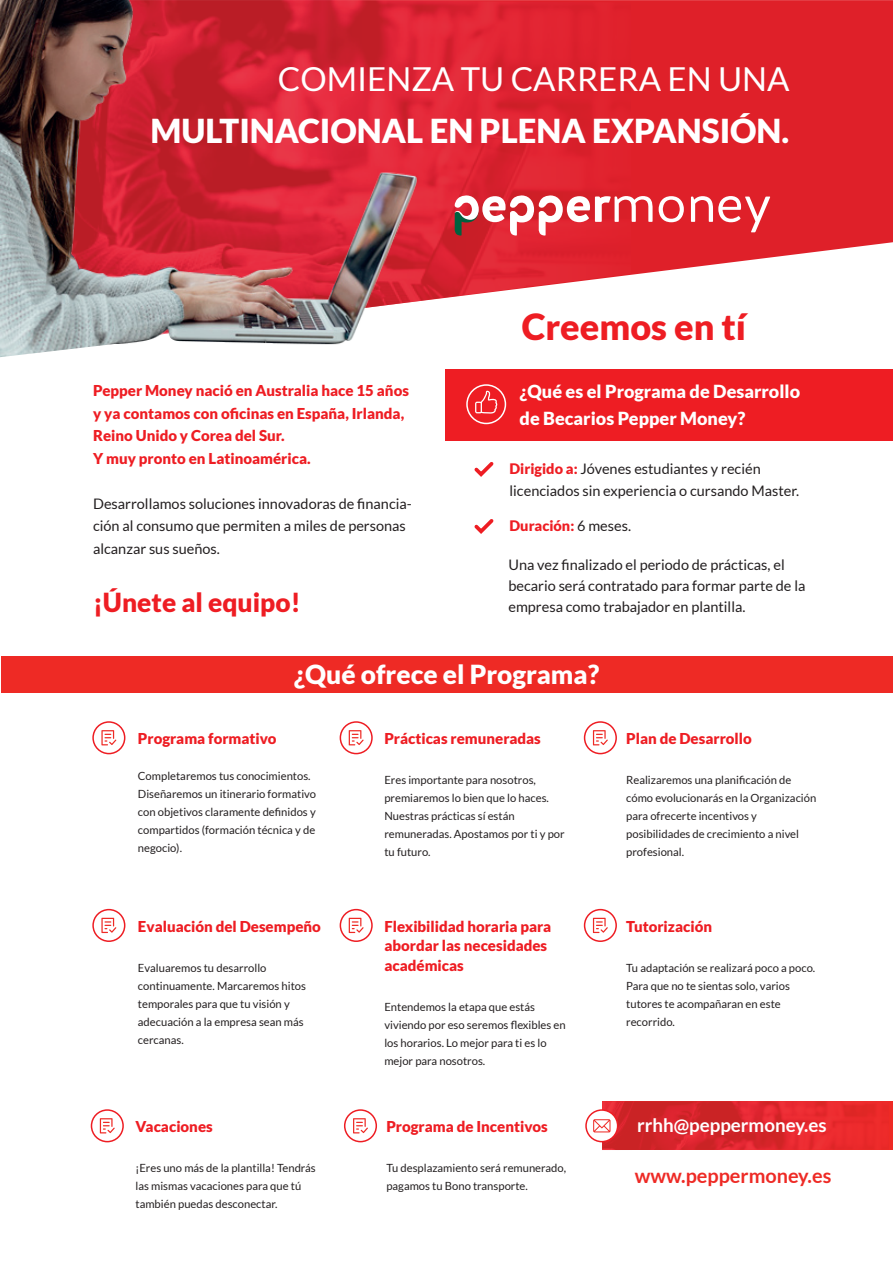
<style>
.page{position:relative;width:893px;height:1263px;background:#fff}
.page>*{position:absolute;margin:0;border:0;box-sizing:border-box;transform-origin:0 0}
.t1{font:900 36px "Lato";color:#ee1d23}
.t2{font:900 33px "Lato";color:#fff}
.t3{font:33px "Lato";color:#fff}
.t4{font:900 26.25px "Lato";color:#fff}
.t5{font:900 26.25px "Lato";color:#ee1d23}
.t6{font:700 19.88px "Lato";color:#ee2a25}
.t7{font:700 18.75px "Lato";color:#fff}
.t8{font:900 18px/27px "Lato";color:#fff}
.t9{font:900 15px/22.5px "Lato";color:#ee1d23}
.t10{font:14.48px/22.5px "Lato";color:#231f20}
.t11{font:900 14.48px "Lato";color:#ee1d23}
.t12{font:11.25px/18px "Lato";color:#231f20}
.s1{font-weight:900;color:#ee1d23}
.s2{font-weight:400;color:#231f20}
</style>
<div class="page">
<div style="left:631px;top:0;width:262px;height:275px;background:#df2029"></div>
<img style="left:417px;top:0;width:214px;height:302px">
<img style="left:0;top:0;width:417px;height:357px">
<svg style="left:454px;top:195px;width:199px;height:41px"></svg>
<svg style="left:659px;top:196px;width:25px;height:26px"></svg>
<svg style="left:691px;top:196px;width:79px;height:36px"></svg>
<div style="left:1px;top:656px;width:892px;height:37px;background:#ee2a25"></div>
<div style="left:446px;top:369px;width:447px;height:72px;background:#ee1d23"></div>
<svg style="left:474px;top:462px;width:20px;height:15px"></svg>
<svg style="left:474px;top:519px;width:20px;height:15px"></svg>
<div style="left:584px;top:721px;width:33px;height:33px;border:2px solid #ee1d23;border-radius:50%"></div>
<svg style="left:593px;top:730px;width:15px;height:15px"></svg>
<div style="left:584px;top:909px;width:33px;height:33px;border:2px solid #ee1d23;border-radius:50%"></div>
<svg style="left:593px;top:918px;width:15px;height:15px"></svg>
<svg style="left:340px;top:722px;width:32px;height:32px"></svg>
<div style="left:340px;top:721px;width:33px;height:33px;border:2px solid #ee1d23;border-radius:50%"></div>
<svg style="left:349px;top:730px;width:15px;height:15px"></svg>
<svg style="left:340px;top:910px;width:32px;height:31px"></svg>
<div style="left:340px;top:909px;width:33px;height:33px;border:2px solid #ee1d23;border-radius:50%"></div>
<svg style="left:349px;top:918px;width:15px;height:15px"></svg>
<div style="left:92px;top:721px;width:33px;height:33px;border:2px solid #ee1d23;border-radius:50%"></div>
<svg style="left:101px;top:730px;width:15px;height:15px"></svg>
<div style="left:92px;top:909px;width:33px;height:33px;border:2px solid #ee1d23;border-radius:50%"></div>
<svg style="left:101px;top:918px;width:15px;height:15px"></svg>
<div style="left:344px;top:1109px;width:33px;height:33px;border:2px solid #ee1d23;border-radius:50%"></div>
<svg style="left:353px;top:1118px;width:15px;height:15px"></svg>
<div style="left:91px;top:1109px;width:33px;height:33px;border:2px solid #ee1d23;border-radius:50%"></div>
<svg style="left:100px;top:1118px;width:15px;height:15px"></svg>
<img style="left:600px;top:1101px;width:289px;height:49px">
<div style="left:466px;top:384px;width:40px;height:40px;border:2px solid #fff;border-radius:50%"></div>
<svg style="left:475px;top:391px;width:22px;height:23px"></svg>
<svg style="left:586px;top:1110px;width:32px;height:31px"></svg>
<div style="left:585px;top:1109px;width:33px;height:33px;border:2px solid #ee1d23;border-radius:50%"></div>
<svg style="left:593px;top:1119px;width:17px;height:13px"></svg>
<h2 class="t3" style="left:278px;top:61px;width:513px">COMIENZA TU CARRERA EN UNA</h2>
<h2 class="t2" style="left:151px;top:111px;width:640px">MULTINACIONAL EN PLENA EXPANSIÓN.</h2>
<h3 class="t9" style="left:93px;top:379px;width:317px">Pepper Money nació en Australia hace 15 años y ya contamos con oficinas en España, Irlanda, Reino Unido y Corea del Sur.<br>Y muy pronto en Latinoamérica.</h3>
<p class="t10" style="left:93px;top:492px;width:320px">Desarrollamos soluciones innovadoras de financia&shy;ción al consumo que permiten a miles de personas alcanzar sus sueños.</p>
<h3 class="t5" style="left:93px;top:587px;width:209px">¡Únete al equipo!</h3>
<h1 class="t1" style="left:522px;top:305px;width:226px">Creemos en tí</h1>
<h3 class="t8" style="left:520px;top:377px;width:282px">¿Qué es el Programa de Desarrollo de Becarios Pepper Money?</h3>
<p class="t10" style="left:510px;top:457px;width:291px"><span class="s1">Dirigido a:</span> Jóvenes estudiantes y recién licenciados sin experiencia o cursando Master.</p>
<p class="t11" style="left:510px;top:517px;width:123px">Duración: <span class="s2">6 meses.</span></p>
<p class="t10" style="left:508px;top:555px;width:298px;line-height:21px">Una vez finalizado el periodo de prácticas, el becario será contratado para formar parte de la empresa como trabajador en plantilla.</p>
<h3 class="t4" style="left:294px;top:658px;width:307px">¿Qué ofrece el Programa?</h3>
<h3 class="t9" style="left:138px;top:727px;width:140px">Programa formativo</h3>
<p class="t12" style="left:138px;top:767px;width:180px">Completaremos tus conocimientos.<br>Diseñaremos un itinerario formativo con objetivos claramente definidos y compartidos (formación técnica y de negocio).</p>
<h3 class="t9" style="left:138px;top:915px;width:184px">Evaluación del Desempeño</h3>
<p class="t12" style="left:138px;top:958px;width:170px">Evaluaremos tu desarrollo continuamente. Marcaremos hitos temporales para que tu visión y adecuación a la empresa sean más cercanas.</p>
<h3 class="t9" style="left:384px;top:727px;width:158px">Prácticas remuneradas</h3>
<p class="t12" style="left:384px;top:771px;width:182px">Eres importante para nosotros, premiaremos lo bien que lo haces.<br>Nuestras prácticas sí están remuneradas. Apostamos por ti y por tu futuro.</p>
<h3 class="t9" style="left:384px;top:916px;width:168px;line-height:19.5px">Flexibilidad horaria para abordar las necesidades académicas</h3>
<p class="t12" style="left:384px;top:997px;width:183px">Entendemos la etapa que estás viviendo por eso seremos flexibles en los horarios. Lo mejor para ti es lo mejor para nosotros.</p>
<h3 class="t9" style="left:626px;top:727px;width:127px">Plan de Desarrollo</h3>
<p class="t12" style="left:626px;top:771px;width:192px">Realizaremos una planificación de cómo evolucionarás en la Organización para ofrecerte incentivos y posibilidades de crecimiento a nivel profesional.</p>
<h3 class="t9" style="left:626px;top:915px;width:87px">Tutorización</h3>
<p class="t12" style="left:626px;top:958px;width:191px">Tu adaptación se realizará poco a poco.<br>Para que no te sientas solo, varios tutores te acompañaran en este recorrido.</p>
<h3 class="t9" style="left:136px;top:1115px;width:79px">Vacaciones</h3>
<p class="t12" style="left:136px;top:1159px;width:182px">¡Eres uno más de la plantilla! Tendrás las mismas vacaciones para que tú también puedas desconectar.</p>
<h3 class="t7" style="left:637px;top:1115px;width:191px">rrhh@peppermoney.es</h3>
<h3 class="t9" style="left:386px;top:1115px;width:163px">Programa de Incentivos</h3>
<p class="t12" style="left:386px;top:1159px;width:181px">Tu desplazamiento será remunerado, pagamos tu Bono transporte.</p>
<h3 class="t6" style="left:635px;top:1164px;width:198px">www.peppermoney.es</h3>
</div>
